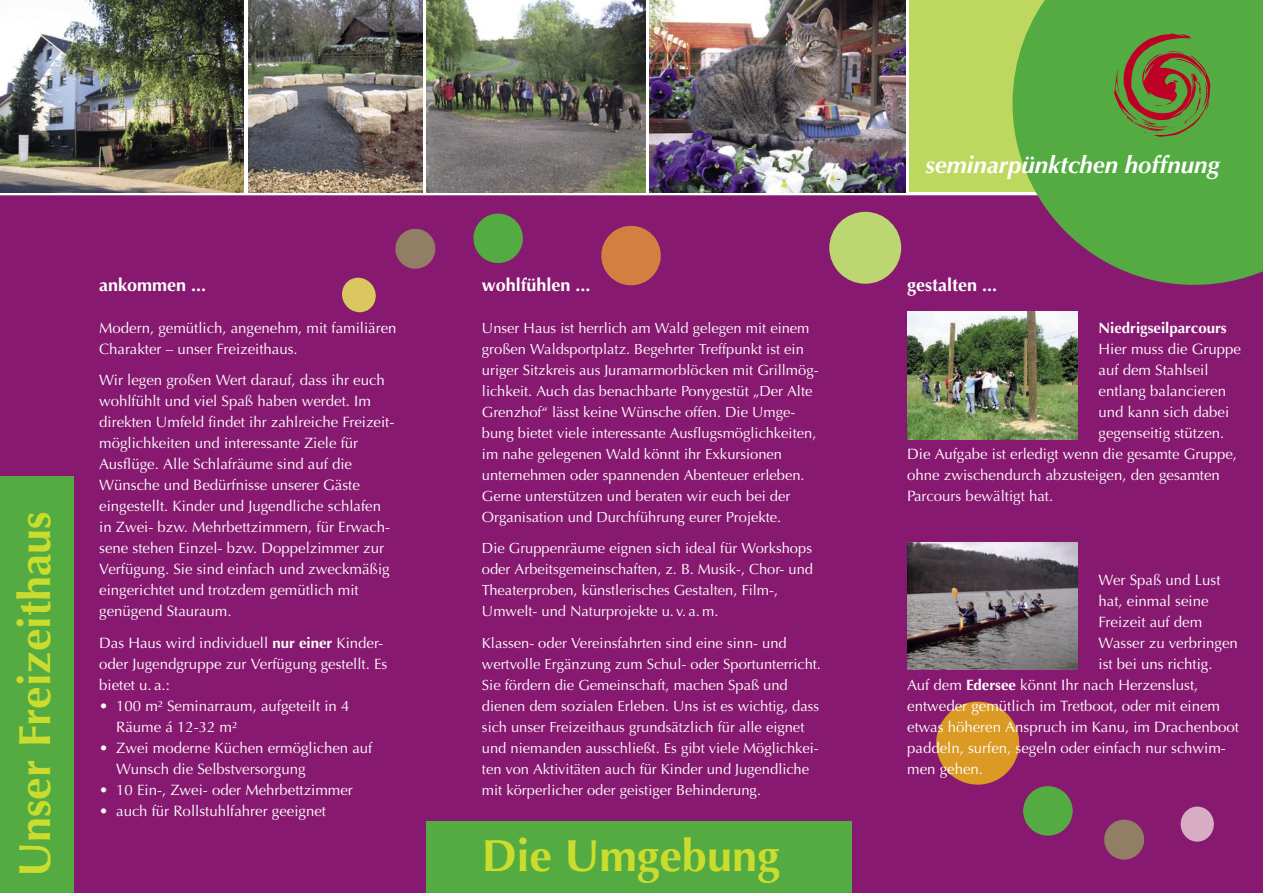
<style>
.page{position:relative;width:1263px;height:893px;background:#fff}
.page>*{position:absolute;margin:0;border:0;box-sizing:border-box;transform-origin:0 0}
.t1{font:700 45px "Optima";color:#cadd2f}
.t2{font:italic 700 24px "Optima";color:#fff}
.t3{font:700 18px "Optima";color:#fff}
.t4{font:15px/21px "Optima";color:#fff}
.t5{font:700 15px "Optima";color:#fff}
.t6{font:14.7px/21px "Optima";color:#fff}
.s1{font-weight:700}
</style>
<div class="page">
<div style="left:0;top:189px;width:1263px;height:704px;background:#871970"></div>
<img style="left:0;top:0;width:1012px;height:195px">
<div style="left:909px;top:0;width:354px;height:192px;background:#bed85f"></div>
<svg style="left:1012px;top:0;width:251px;height:285px;background:#5d9c48"></svg>
<div style="left:0;top:477px;width:73px;height:416px;background:#54ab42"></div>
<div style="left:427px;top:821px;width:425px;height:72px;background:#54ab42"></div>
<svg style="left:1114px;top:34px;width:96px;height:103px;background:#737739"></svg>
<div style="left:829px;top:212px;width:72px;height:72px;background:#bcd671;border-radius:50%"></div>
<div style="left:936px;top:702px;width:83px;height:83px;background:#da9a23;border-radius:50%"></div>
<div style="left:1023px;top:786px;width:50px;height:50px;background:#54ab42;border-radius:50%"></div>
<div style="left:1104px;top:820px;width:40px;height:40px;background:#927d65;border-radius:50%"></div>
<div style="left:1181px;top:807px;width:33px;height:35px;background:#d8adc3;border-radius:50%"></div>
<svg style="left:601px;top:225px;width:60px;height:61px"></svg>
<svg style="left:473px;top:213px;width:50px;height:50px"></svg>
<svg style="left:395px;top:228px;width:41px;height:41px"></svg>
<svg style="left:342px;top:278px;width:34px;height:34px"></svg>
<img style="left:907px;top:542px;width:170px;height:128px">
<img style="left:907px;top:312px;width:170px;height:128px">
<img style="left:0;top:0;width:244px;height:192px">
<img style="left:248px;top:0;width:174px;height:192px">
<img style="left:427px;top:0;width:219px;height:192px">
<img style="left:650px;top:0;width:255px;height:192px">
<p class="t1" style="left:9px;top:877px;width:367px;rotate:-90deg">Unser Freizeithaus</p>
<p class="t3" style="left:99px;top:274px;width:109px">ankommen ...</p>
<p class="t4" style="left:99px;top:317px;width:299px">Modern, gemütlich, angenehm, mit familiären<br>Charakter – unser Freizeithaus.</p>
<p class="t4" style="left:99px;top:370px;width:297px">Wir legen großen Wert darauf, dass ihr euch wohlfühlt und viel Spaß haben werdet. Im direkten Umfeld findet ihr zahlreiche Freizeit&shy;möglichkeiten und interessante Ziele für Ausflüge. Alle Schlafräume sind auf die Wünsche und Bedürfnisse unserer Gäste eingestellt. Kinder und Jugendliche schlafen in Zwei- bzw. Mehrbettzimmern, für Erwach&shy;sene stehen Einzel- bzw. Doppelzimmer zur Verfügung. Sie sind einfach und zweckmäßig eingerichtet und trotzdem gemütlich mit genügend Stauraum.</p>
<p class="t4" style="left:99px;top:632px;width:290px">Das Haus wird individuell <span class="s1">nur einer</span> Kinder&shy;oder Jugendgruppe zur Verfügung gestellt. Es bietet u. a.:</p>
<p class="t4" style="left:116px;top:695px;width:235px;text-indent:-17px">• 100 m² Seminarraum, aufgeteilt in 4<br>Räume á 12-32 m²</p>
<p class="t4" style="left:116px;top:737px;width:258px;text-indent:-17px">• Zwei moderne Küchen ermöglichen auf<br>Wunsch die Selbstversorgung</p>
<p class="t4" style="left:99px;top:779px;width:255px">• 10 Ein-, Zwei- oder Mehrbettzimmer</p>
<p class="t4" style="left:99px;top:800px;width:228px">• auch für Rollstuhlfahrer geeignet</p>
<p class="t3" style="left:482px;top:274px;width:110px">wohlfühlen ...</p>
<p class="t6" style="left:482px;top:317px;width:338px">Unser Haus ist herrlich am Wald gelegen mit einem großen Waldsportplatz. Begehrter Treffpunkt ist ein uriger Sitzkreis aus Juramarmorblöcken mit Grillmög&shy;lichkeit. Auch das benachbarte Ponygestüt „Der Alte Grenzhof“ lässt keine Wünsche offen. Die Umge&shy;bung bietet viele interessante Ausflugsmöglichkeiten, im nahe gelegenen Wald könnt ihr Exkursionen unternehmen oder spannenden Abenteuer erleben.<br>Gerne unterstützen und beraten wir euch bei der Organisation und Durchführung eurer Projekte.</p>
<p class="t6" style="left:482px;top:538px;width:333px">Die Gruppenräume eignen sich ideal für Workshops oder Arbeitsgemeinschaften, z. B. Musik-, Chor- und Theaterproben, künstlerisches Gestalten, Film-, Umwelt- und Naturprojekte u. v. a. m.</p>
<p class="t6" style="left:482px;top:632px;width:341px">Klassen- oder Vereinsfahrten sind eine sinn- und wertvolle Ergänzung zum Schul- oder Sportunterricht.<br>Sie fördern die Gemeinschaft, machen Spaß und dienen dem sozialen Erleben. Uns ist es wichtig, dass sich unser Freizeithaus grundsätzlich für alle eignet und niemanden ausschließt. Es gibt viele Möglichkei&shy;ten von Aktivitäten auch für Kinder und Jugendliche mit körperlicher oder geistiger Behinderung.</p>
<p class="t1" style="left:482px;top:829px;width:299px">Die Umgebung</p>
<p class="t2" style="left:925px;top:151px;width:296px">seminarpünktchen hoffnung</p>
<p class="t3" style="left:907px;top:274px;width:92px">gestalten ...</p>
<p class="t5" style="left:1098px;top:319px;width:130px">Niedrigseilparcours</p>
<p class="t4" style="left:1098px;top:339px;width:144px">Hier muss die Gruppe</p>
<p class="t4" style="left:1098px;top:360px;width:112px">auf dem Stahlseil</p>
<p class="t4" style="left:1098px;top:381px;width:129px">entlang balancieren</p>
<p class="t4" style="left:1098px;top:402px;width:132px">und kann sich dabei</p>
<p class="t4" style="left:1098px;top:423px;width:127px">gegenseitig stützen.</p>
<p class="t4" style="left:907px;top:444px;width:331px">Die Aufgabe ist erledigt wenn die gesamte Gruppe,</p>
<p class="t4" style="left:907px;top:465px;width:314px">ohne zwischendurch abzusteigen, den gesamten</p>
<p class="t4" style="left:907px;top:486px;width:147px">Parcours bewältigt hat.</p>
<p class="t4" style="left:1098px;top:570px;width:123px">Wer Spaß und Lust</p>
<p class="t4" style="left:1098px;top:591px;width:112px">hat, einmal seine</p>
<p class="t4" style="left:1098px;top:612px;width:105px">Freizeit auf dem</p>
<p class="t4" style="left:1098px;top:633px;width:141px">Wasser zu verbringen</p>
<p class="t4" style="left:1098px;top:654px;width:115px">ist bei uns richtig.</p>
<p class="t4" style="left:907px;top:675px;width:293px">Auf dem <span class="s1">Edersee</span> könnt Ihr nach Herzenslust,</p>
<p class="t4" style="left:907px;top:696px;width:314px">entweder gemütlich im Tretboot, oder mit einem</p>
<p class="t4" style="left:907px;top:717px;width:333px">etwas höheren Anspruch im Kanu, im Drachenboot</p>
<p class="t4" style="left:907px;top:738px;width:320px">paddeln, surfen, segeln oder einfach nur schwim-</p>
<p class="t4" style="left:907px;top:759px;width:77px">men gehen.</p>
</div>
